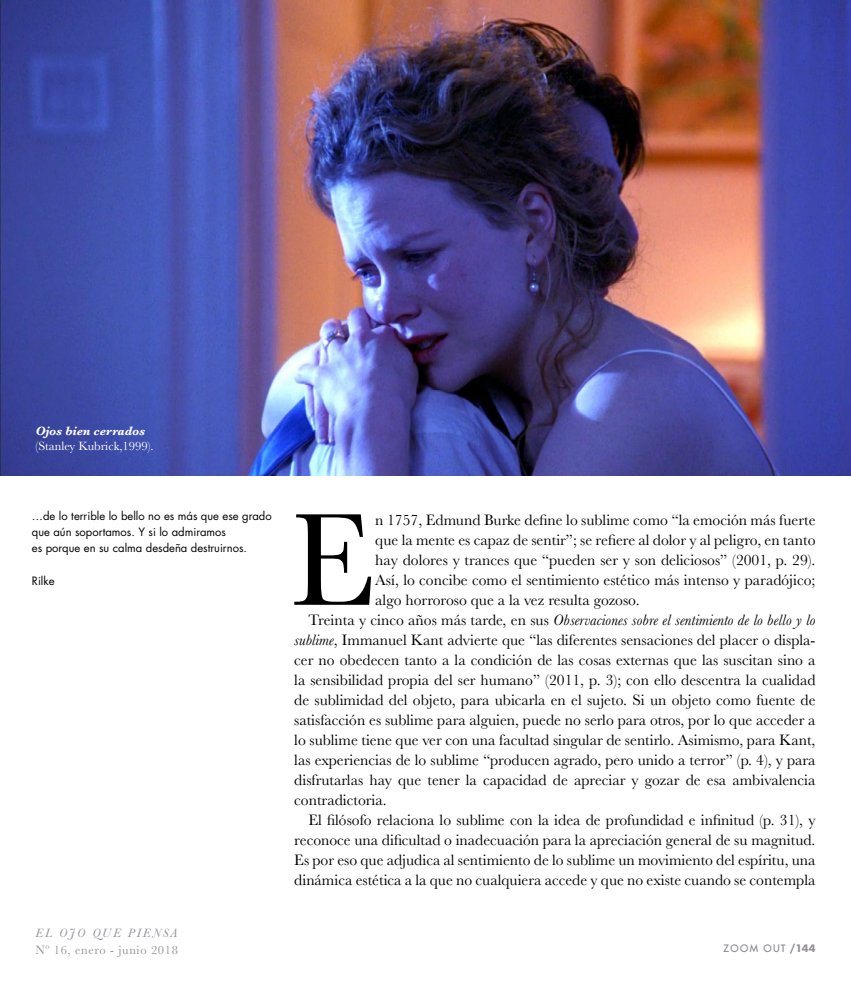
<style>
.page{position:relative;width:851px;height:993px;background:#fff}
.page>*{position:absolute;margin:0;border:0;box-sizing:border-box;transform-origin:0 0}
.t1{font:136.5px "Baskerville";color:#000}
.t2{font:15.62px "Baskerville";color:#000}
.t3{font:italic 15.62px "Baskerville";color:#000}
.t4{font:12.5px "Baskerville";color:#fff}
.t5{font:12.5px "Baskerville";letter-spacing:.05em;color:#969199}
.t6{font:italic 700 12.5px "Baskerville";color:#fff}
.t7{font:italic 12.5px "Baskerville";letter-spacing:.16em;color:#969199}
.t8{font:11.25px/16.2px "Futura Std";color:#000}
.t9{font:500 10px "Futura";letter-spacing:.06em;color:#969199}
.s1{font-style:normal}
.s2{font-style:italic}
.s3{font-weight:700}
</style>
<div class="page">
<img style="left:0;top:0;width:850px;height:475px">
<p class="t6" style="left:35px;top:422px;width:111px">Ojos bien cerrados</p>
<p class="t4" style="left:35px;top:437px;width:120px">(Stanley Kubrick,1999).</p>
<p class="t8" style="left:32px;top:507px;width:241px">…de lo terrible lo bello no es más que ese grado que aún soportamos. Y si lo admiramos<br>es porque en su calma desdeña destruirnos.</p>
<p class="t8" style="left:32px;top:572px;width:24px">Rilke</p>
<h1 class="t1" style="left:290px;top:473px;width:87px">E</h1>
<p class="t2" style="left:375px;top:509px;width:441px">n 1757, Edmund Burke define lo sublime como “la emoción más fuerte</p>
<p class="t2" style="left:375px;top:529px;width:441px">que la mente es capaz de sentir”; se refiere al dolor y al peligro, en tanto</p>
<p class="t2" style="left:375px;top:549px;width:441px">hay dolores y trances que “pueden ser y son deliciosos” (2001, p. 29).</p>
<p class="t2" style="left:375px;top:569px;width:441px">Así, lo concibe como el sentimiento estético más intenso y paradójico;</p>
<p class="t2" style="left:375px;top:589px;width:266px">algo horroroso que a la vez resulta gozoso.</p>
<p class="t3" style="left:308px;top:609px;width:508px"><span class="s1">Treinta y cinco años más tarde, en sus</span> Observaciones sobre el sentimiento de lo bello y lo</p>
<p class="t2" style="left:294px;top:629px;width:522px"><span class="s2">sublime</span>, Immanuel Kant advierte que “las diferentes sensaciones del placer o displa-</p>
<p class="t2" style="left:294px;top:649px;width:522px">cer no obedecen tanto a la condición de las cosas externas que las suscitan sino a</p>
<p class="t2" style="left:294px;top:669px;width:522px">la sensibilidad propia del ser humano” (2011, p. 3); con ello descentra la cualidad</p>
<p class="t2" style="left:294px;top:689px;width:522px">de sublimidad del objeto, para ubicarla en el sujeto. Si un objeto como fuente de</p>
<p class="t2" style="left:294px;top:709px;width:522px">satisfacción es sublime para alguien, puede no serlo para otros, por lo que acceder a</p>
<p class="t2" style="left:294px;top:729px;width:522px">lo sublime tiene que ver con una facultad singular de sentirlo. Asimismo, para Kant,</p>
<p class="t2" style="left:294px;top:749px;width:522px">las experiencias de lo sublime “producen agrado, pero unido a terror” (p. 4), y para</p>
<p class="t2" style="left:294px;top:769px;width:522px">disfrutarlas hay que tener la capacidad de apreciar y gozar de esa ambivalencia</p>
<p class="t2" style="left:294px;top:789px;width:94px">contradictoria.</p>
<p class="t2" style="left:308px;top:809px;width:508px">El filósofo relaciona lo sublime con la idea de profundidad e infinitud (p. 31), y</p>
<p class="t2" style="left:294px;top:829px;width:522px">reconoce una dificultad o inadecuación para la apreciación general de su magnitud.</p>
<p class="t2" style="left:294px;top:849px;width:522px">Es por eso que adjudica al sentimiento de lo sublime un movimiento del espíritu, una</p>
<p class="t2" style="left:294px;top:869px;width:522px">dinámica estética a la que no cualquiera accede y que no existe cuando se contempla</p>
<p class="t7" style="left:35px;top:923px;width:144px">EL OJO QUE PIENSA</p>
<p class="t5" style="left:35px;top:941px;width:144px">Nº 16, enero - junio 2018</p>
<p class="t9" style="left:723px;top:940px;width:94px">ZOOM OUT <span class="s3">/144</span></p>
</div>
